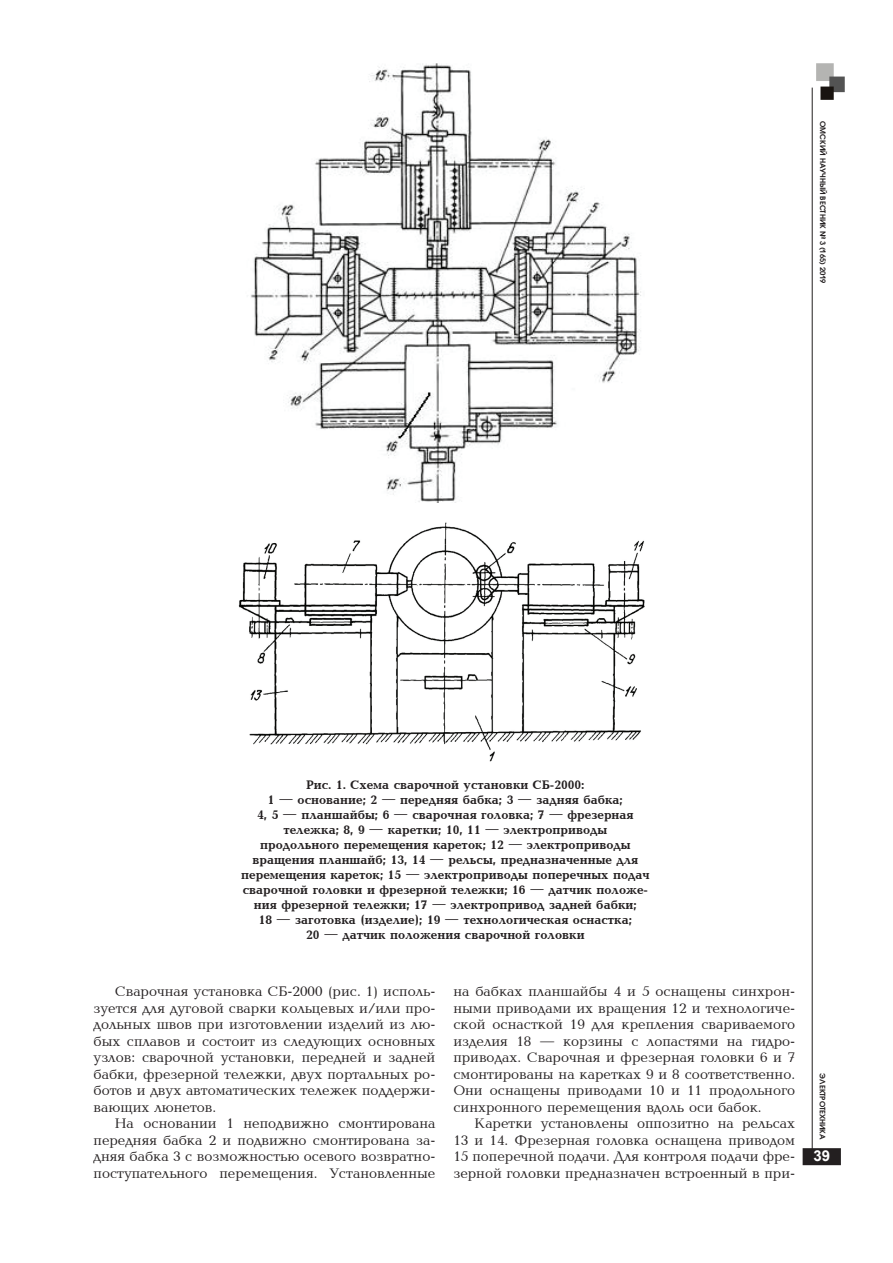
<style>
.page{position:relative;width:893px;height:1263px;background:#fff}
.page>*{position:absolute;margin:0;border:0;box-sizing:border-box;transform-origin:0 0}
.t1{font:700 15px "Arial";color:#fff}
.t2{font:14.25px/16.5px "Baltica CTT";color:#231f20;text-align:justify}
.t3{font:700 12.75px/15px "Baltica C";color:#231f20;text-align:center}
.t4{font:600 7.5px "Avant Garde Gothic C";color:#231f20}
</style>
<div class="page">
<div style="left:803px;top:1149px;width:37px;height:15px;background:#231f20"></div>
<div style="left:803px;top:1148px;width:38px;height:17px;border:2px solid #231f20"></div>
<hr style="left:812px;top:88px;width:1px;height:1071px;background:#231f20">
<img style="left:816px;top:63px;width:29px;height:37px">
<img style="left:251px;top:64px;width:390px;height:439px">
<img style="left:238px;top:522px;width:407px;height:240px">
<p class="t4" style="left:827px;top:121px;width:164px;rotate:90deg">ОМСКИЙ НАУЧНЫЙ ВЕСТНИК № 3 (165) 2019</p>
<p class="t3" style="left:241px;top:778px;width:410px">Рис. 1. Схема сварочной установки СБ-2000:<br>1 — основание; 2 — передняя бабка; 3 — задняя бабка;<br>4, 5 — планшайбы; 6 — сварочная головка; 7 — фрезерная тележка; 8, 9 — каретки; 10, 11 — электроприводы<br>продольного перемещения кареток; 12 — электроприводы вращения планшайб; 13, 14 — рельсы, предназначенные для перемещения кареток; 15 — электроприводы поперечных подач сварочной головки и фрезерной тележки; 16 — датчик положе&shy;ния фрезерной тележки; 17 — электропривод задней бабки;<br>18 — заготовка (изделие); 19 — технологическая оснастка;<br>20 — датчик положения сварочной головки</p>
<p class="t2" style="left:94px;top:984px;width:343px;text-indent:21px">Сварочная установка СБ-2000 (рис. 1) исполь&shy;зуется для дуговой сварки кольцевых и/или про&shy;дольных швов при изготовлении изделий из лю&shy;бых сплавов и состоит из следующих основных узлов: сварочной установки, передней и задней бабки, фрезерной тележки, двух портальных ро&shy;ботов и двух автоматических тележек поддержи&shy;вающих люнетов.</p>
<p class="t2" style="left:94px;top:1116px;width:343px;text-indent:21px">На основании 1 неподвижно смонтирована передняя бабка 2 и подвижно смонтирована за&shy;дняя бабка 3 с возможностью осевого возвратно&shy;поступательного перемещения. Установленные</p>
<p class="t2" style="left:453px;top:984px;width:343px">на бабках планшайбы 4 и 5 оснащены синхрон&shy;ными приводами их вращения 12 и технологиче&shy;ской оснасткой 19 для крепления свариваемого изделия 18 — корзины с лопастями на гидро&shy;приводах. Сварочная и фрезерная головки 6 и 7 смонтированы на каретках 9 и 8 соответственно.<br>Они оснащены приводами 10 и 11 продольного синхронного перемещения вдоль оси бабок.</p>
<p class="t2" style="left:453px;top:1116px;width:343px;text-indent:21px">Каретки установлены оппозитно на рельсах 13 и 14. Фрезерная головка оснащена приводом 15 поперечной подачи. Для контроля подачи фре&shy;зерной головки предназначен встроенный в при-</p>
<p class="t4" style="left:827px;top:1073px;width:68px;rotate:90deg">ЭЛЕКТРОТЕХНИКА</p>
<p class="t1" style="left:813px;top:1145px;width:18px">39</p>
</div>
